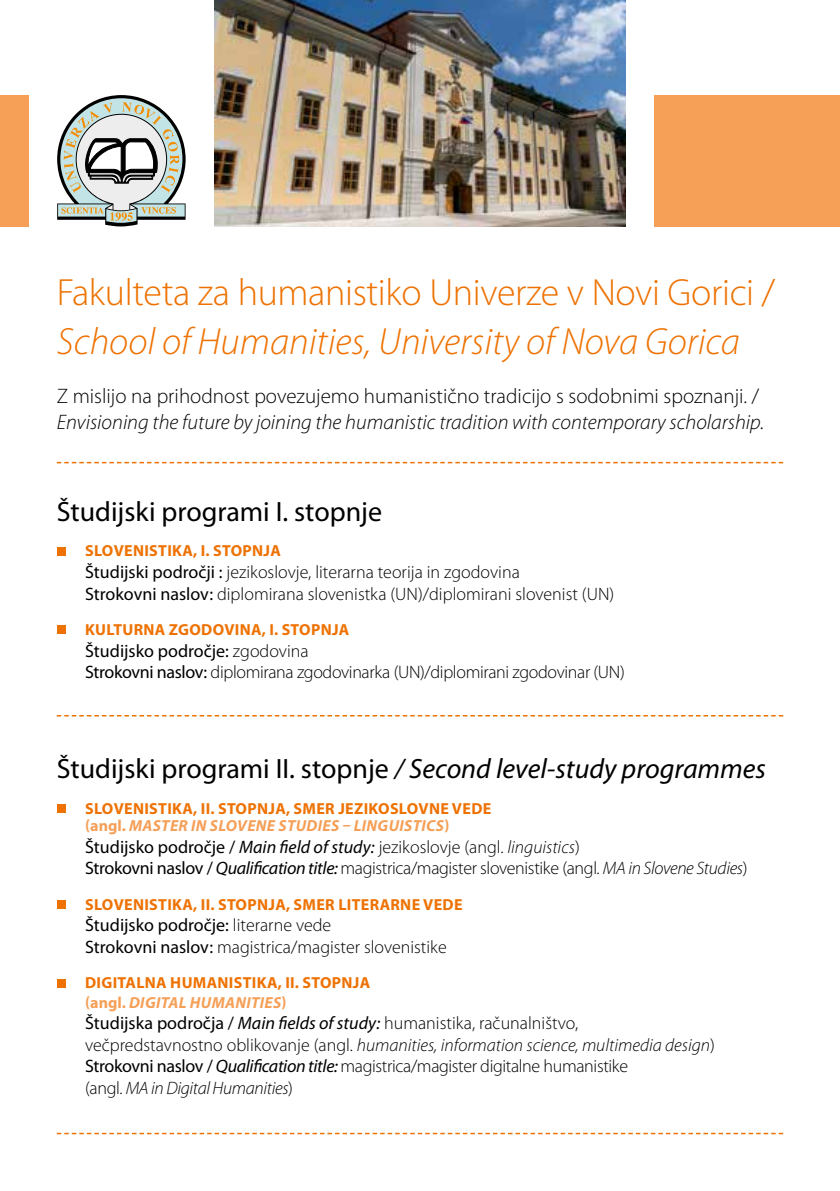
<style>
.page{position:relative;width:840px;height:1191px;background:#fff}
.page>*{position:absolute;margin:0;border:0;box-sizing:border-box;transform-origin:0 0}
.t1{font:300 38px "Myriad Pro";letter-spacing:-.01em;color:#ee7203}
.t2{font:italic 300 38px "Myriad Pro";color:#ee7203}
.t3{font:italic 28px "Myriad Pro";color:#000}
.t4{font:28px "Myriad Pro";color:#000}
.t5{font:italic 300 21px "Myriad Pro";color:#000}
.t6{font:300 21px "Myriad Pro";color:#000}
.t7{font:300 18px/21.6px "Myriad Pro";letter-spacing:-.02em;color:#000}
.t8{font:300 18px/21.6px "Myriad Pro";color:#000}
.t9{font:700 16px/17.6px "Myriad Pro";letter-spacing:.02em;color:#ee7203}
.s1{font-weight:400}
.s2{font-style:normal}
.s3{color:#f59f57}
.s4{font-style:italic;color:#f59f57}
.s5{font-weight:400;font-style:italic}
.s6{font-style:italic}
</style>
<div class="page">
<div style="left:57px;top:804px;width:8px;height:8px;background:#ee7203"></div>
<div style="left:57px;top:900px;width:8px;height:8px;background:#ee7203"></div>
<div style="left:57px;top:978px;width:8px;height:9px;background:#ee7203"></div>
<svg style="left:57px;top:462px;width:725px;height:1px"></svg>
<div style="left:57px;top:547px;width:8px;height:8px;background:#ee7203"></div>
<div style="left:57px;top:625px;width:8px;height:9px;background:#ee7203"></div>
<svg style="left:57px;top:715px;width:725px;height:1px"></svg>
<svg style="left:57px;top:1132px;width:725px;height:2px"></svg>
<img style="left:214px;top:0;width:411px;height:227px">
<div style="left:653px;top:95px;width:186px;height:132px;background:#f59f57"></div>
<div style="left:0;top:95px;width:28px;height:132px;background:#f59f57"></div>
<svg style="left:57px;top:95px;width:128px;height:131px"></svg>
<h1 class="t1" style="left:57px;top:269px;width:719px">Fakulteta za humanistiko Univerze v Novi Gorici /</h1>
<h1 class="t2" style="left:57px;top:319px;width:684px">School of Humanities, University of Nova Gorica</h1>
<p class="t6" style="left:57px;top:383px;width:703px">Z mislijo na prihodnost povezujemo humanistično tradicijo s sodobnimi spoznanji. /</p>
<p class="t5" style="left:57px;top:409px;width:708px">Envisioning the future by joining the humanistic tradition with contemporary scholarship.</p>
<h2 class="t4" style="left:57px;top:494px;width:327px">Študijski programi I. stopnje</h2>
<p class="t9" style="left:85px;top:542px;width:197px">SLOVENISTIKA, I. STOPNJA</p>
<p class="t8" style="left:85px;top:561px;width:530px"><span class="s1">Študijski področji :</span> jezikoslovje, literarna teorija in zgodovina<br><span class="s1">Strokovni naslov:</span> diplomirana slovenistka (UN)/diplomirani slovenist (UN)</p>
<p class="t9" style="left:85px;top:620px;width:266px">KULTURNA ZGODOVINA, I. STOPNJA</p>
<p class="t7" style="left:85px;top:639px;width:541px"><span class="s1">Študijsko področje:</span> zgodovina<br><span class="s1">Strokovni naslov:</span> diplomirana zgodovinarka (UN)/diplomirani zgodovinar (UN)</p>
<h2 class="t3" style="left:57px;top:751px;width:710px"><span class="s2">Študijski programi II. stopnje</span> / Second level-study programmes</h2>
<p class="t9" style="left:85px;top:799px;width:407px">SLOVENISTIKA, II. STOPNJA, SMER JEZIKOSLOVNE VEDE <span class="s3">(angl.</span> <span class="s4">MASTER IN SLOVENE STUDIES – LINGUISTICS</span><span class="s3">)</span></p>
<p class="t7" style="left:85px;top:836px;width:663px"><span class="s1">Študijsko področje /</span> <span class="s5">Main field of study:</span> jezikoslovje (angl. <span class="s6">linguistics</span>)<br><span class="s1">Strokovni naslov /</span> <span class="s5">Qualification title:</span> magistrica/magister slovenistike (angl. <span class="s6">MA in Slovene Studies</span>)</p>
<p class="t9" style="left:85px;top:895px;width:379px">SLOVENISTIKA, II. STOPNJA, SMER LITERARNE VEDE</p>
<p class="t8" style="left:85px;top:914px;width:363px"><span class="s1">Študijsko področje:</span> literarne vede<br><span class="s1">Strokovni naslov:</span> magistrica/magister slovenistike</p>
<p class="t9" style="left:85px;top:972px;width:286px;line-height:19.2px">DIGITALNA HUMANISTIKA, II. STOPNJA <span class="s3">(angl.</span> <span class="s4">DIGITAL HUMANITIES</span><span class="s3">)</span></p>
<p class="t7" style="left:85px;top:1012px;width:631px"><span class="s1">Študijska področja /</span> <span class="s5">Main fields of study:</span> humanistika, računalništvo, večpredstavnostno oblikovanje (angl. <span class="s6">humanities, information science, multimedia design</span>)<br><span class="s1">Strokovni naslov /</span> <span class="s5">Qualification title:</span> magistrica/magister digitalne humanistike<br>(angl. <span class="s6">MA in Digital Humanities</span>)</p>
</div>
